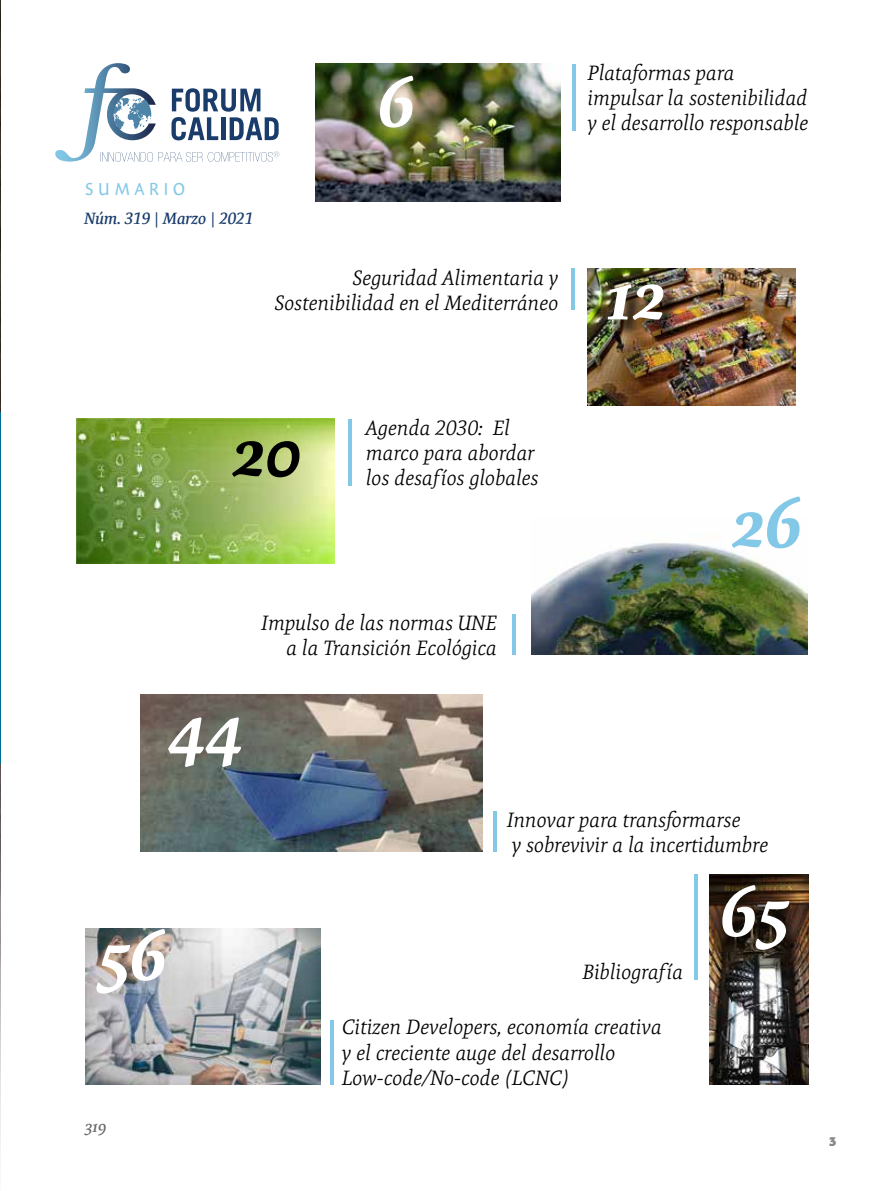
<style>
.page{position:relative;width:893px;height:1191px;background:#fff}
.page>*{position:absolute;margin:0;border:0;box-sizing:border-box;transform-origin:0 0}
.t1{font:italic 700 69.45px "Expo Serif Pro";color:#fff}
.t2{font:italic 700 69.45px "Expo Serif Pro";color:#000}
.t3{font:italic 700 69.45px "Expo Serif Pro";color:#83c8e7}
.t4{font:italic 300 21px/25.2px "Expo Serif Pro";color:#000}
.t5{font:17.4px "Expo Sans Pro";letter-spacing:.245em;color:#83c8e7}
.t6{font:italic 600 16.5px "Expo Serif Pro";letter-spacing:-.01em;color:#193c6a}
.t7{font:italic 600 16.5px "Expo Serif Pro";color:#686868}
.t8{font:900 13.5px "Expo Sans Pro";color:#878787}
</style>
<div class="page">
<img style="left:77px;top:418px;width:257px;height:145px">
<hr style="left:349px;top:419px;width:3px;height:67px;background:#83c8e7">
<img style="left:315px;top:64px;width:246px;height:138px">
<hr style="left:573px;top:64px;width:3px;height:66px;background:#83c8e7">
<svg style="left:55px;top:63px;width:224px;height:99px"></svg>
<img style="left:709px;top:874px;width:100px;height:210px">
<div style="left:704px;top:868px;width:103px;height:99px;background:#000;opacity:.75"></div>
<hr style="left:694px;top:874px;width:4px;height:105px;background:#83c8e7">
<img style="left:86px;top:928px;width:234px;height:156px">
<hr style="left:330px;top:1020px;width:3px;height:64px;background:#83c8e7">
<img style="left:141px;top:694px;width:341px;height:157px">
<hr style="left:493px;top:811px;width:3px;height:40px;background:#83c8e7">
<img style="left:588px;top:268px;width:207px;height:137px">
<div style="left:610px;top:287px;width:72px;height:51px;background:#000;opacity:.75"></div>
<hr style="left:571px;top:268px;width:4px;height:42px;background:#83c8e7">
<img style="left:532px;top:542px;width:276px;height:112px">
<hr style="left:513px;top:614px;width:3px;height:40px;background:#83c8e7">
<img style="left:0;top:0;width:1px;height:574px">
<img style="left:0;top:626px;width:1px;height:565px">
<svg style="left:0;top:377px;width:1px;height:422px"></svg>
<p class="t5" style="left:85px;top:178px;width:102px">SUMARIO</p>
<p class="t6" style="left:85px;top:208px;width:170px">Núm. 319 | Marzo | 2021</p>
<h1 class="t1" style="left:378px;top:59px;width:39px">6</h1>
<p class="t4" style="left:275px;top:265px;width:285px;text-align:right">Seguridad Alimentaria y<br>Sostenibilidad en el Mediterráneo</p>
<p class="t4" style="left:588px;top:60px;width:222px">Plataformas para impulsar la sostenibilidad y el desarrollo responsable</p>
<h1 class="t1" style="left:608px;top:252px;width:59px">12</h1>
<h1 class="t2" style="left:233px;top:409px;width:71px">20</h1>
<p class="t4" style="left:366px;top:415px;width:174px">Agenda 2030: El marco para abordar los desafíos globales</p>
<p class="t4" style="left:262px;top:609px;width:237px;text-align:right">Impulso de las normas UNE a la Transición Ecológica</p>
<h1 class="t1" style="left:169px;top:686px;width:76px">44</h1>
<h1 class="t3" style="left:733px;top:480px;width:71px">26</h1>
<h1 class="t1" style="left:99px;top:912px;width:70px">56</h1>
<p class="t7" style="left:85px;top:1116px;width:23px">319</p>
<p class="t4" style="left:507px;top:806px;width:263px">Innovar para transformarse<br>y sobrevivir a la incertidumbre</p>
<p class="t4" style="left:583px;top:959px;width:102px">Bibliografía</p>
<p class="t4" style="left:342px;top:1014px;width:321px">Citizen Developers, economía creativa y el creciente auge del desarrollo<br>Low-code/No-code (LCNC)</p>
<h1 class="t1" style="left:721px;top:868px;width:70px">65</h1>
<p class="t8" style="left:829px;top:1131px;width:9px">3</p>
</div>
